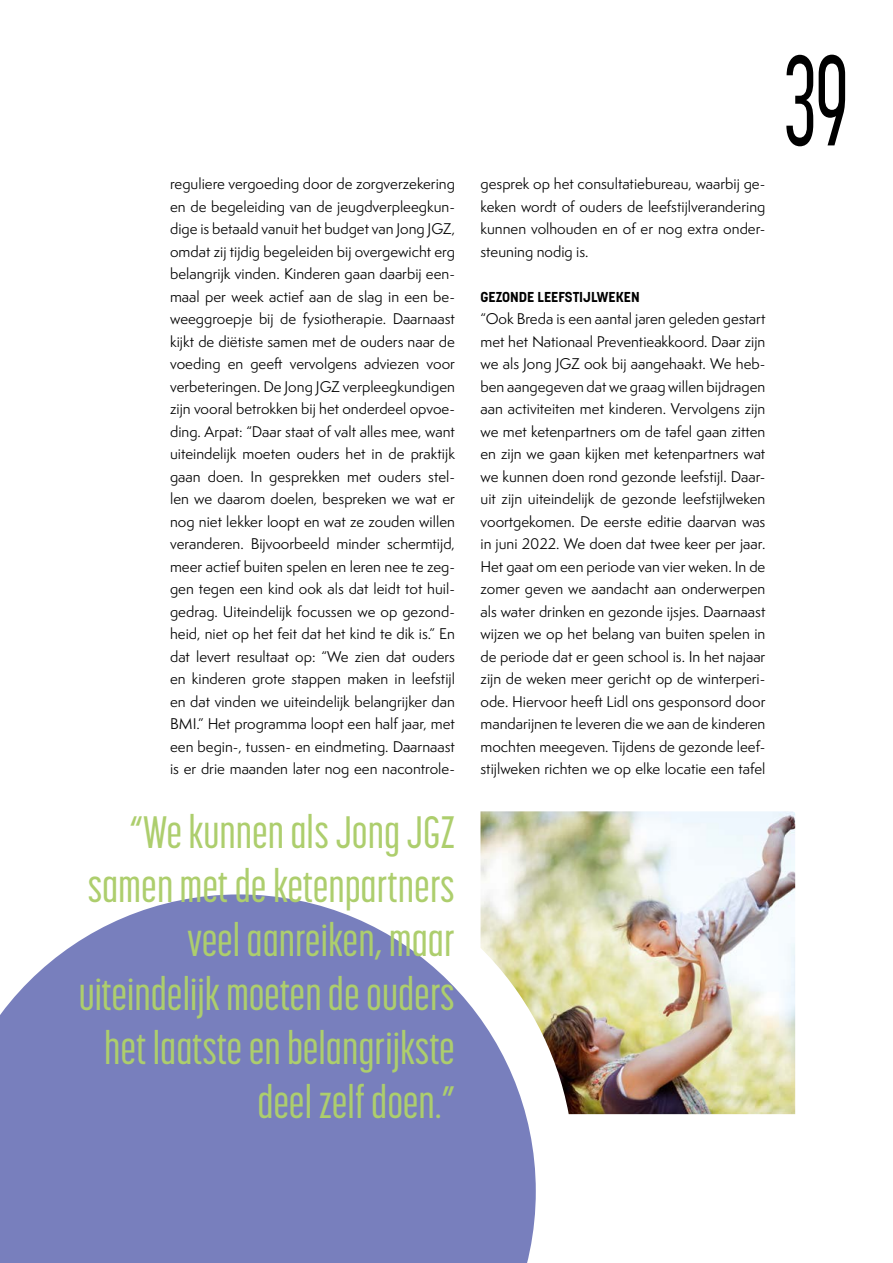
<style>
.page{position:relative;width:893px;height:1263px;background:#fff}
.page>*{position:absolute;margin:0;border:0;box-sizing:border-box;transform-origin:0 0}
.t1{font:500 127.5px "Korolev Compressed";color:#000;scale:.7 1}
.t2{font:500 45px/54px "Korolev Compressed";color:#adce6d;text-align:right}
.t3{font:14.25px/22.5px "Semplicita Pro";color:#000;text-align:justify}
.t4{font:700 14.25px "Korolev";color:#000}
</style>
<div class="page">
<img style="left:480px;top:811px;width:315px;height:303px">
<svg style="left:0;top:894px;width:536px;height:369px;background:#8a90c4"></svg>
<p class="t3" style="left:170px;top:172px;width:286px">reguliere vergoeding door de zorgverzekering en de begeleiding van de jeugdverpleegkun&shy;dige is betaald vanuit het budget van Jong JGZ, omdat zij tijdig begeleiden bij overgewicht erg belangrijk vinden. Kinderen gaan daarbij een&shy;maal per week actief aan de slag in een be&shy;weeggroepje bij de fysiotherapie. Daarnaast kijkt de diëtiste samen met de ouders naar de voeding en geeft vervolgens adviezen voor verbeteringen. De Jong JGZ verpleegkundigen zijn vooral betrokken bij het onderdeel opvoe&shy;ding. Arpat: “Daar staat of valt alles mee, want uiteindelijk moeten ouders het in de praktijk gaan doen. In gesprekken met ouders stel&shy;len we daarom doelen, bespreken we wat er nog niet lekker loopt en wat ze zouden willen veranderen. Bijvoorbeeld minder schermtijd, meer actief buiten spelen en leren nee te zeg&shy;gen tegen een kind ook als dat leidt tot huil&shy;gedrag. Uiteindelijk focussen we op gezond&shy;heid, niet op het feit dat het kind te dik is.” En dat levert resultaat op: “We zien dat ouders en kinderen grote stappen maken in leefstijl en dat vinden we uiteindelijk belangrijker dan BMI.” Het programma loopt een half jaar, met een begin-, tussen- en eindmeting. Daarnaast is er drie maanden later nog een nacontrole-</p>
<p class="t3" style="left:480px;top:172px;width:286px">gesprek op het consultatiebureau, waarbij ge&shy;keken wordt of ouders de leefstijlverandering kunnen volhouden en of er nog extra onder&shy;steuning nodig is.</p>
<p class="t4" style="left:480px;top:287px;width:161px">GEZONDE LEEFSTIJLWEKEN</p>
<p class="t3" style="left:480px;top:307px;width:286px">“Ook Breda is een aantal jaren geleden gestart met het Nationaal Preventieakkoord. Daar zijn we als Jong JGZ ook bij aangehaakt. We heb&shy;ben aangegeven dat we graag willen bijdragen aan activiteiten met kinderen. Vervolgens zijn we met ketenpartners om de tafel gaan zitten en zijn we gaan kijken met ketenpartners wat we kunnen doen rond gezonde leefstijl. Daar&shy;uit zijn uiteindelijk de gezonde leefstijlweken voortgekomen. De eerste editie daarvan was in juni 2022. We doen dat twee keer per jaar.<br>Het gaat om een periode van vier weken. In de zomer geven we aandacht aan onderwerpen als water drinken en gezonde ijsjes. Daarnaast wijzen we op het belang van buiten spelen in de periode dat er geen school is. In het najaar zijn de weken meer gericht op de winterperi&shy;ode. Hiervoor heeft Lidl ons gesponsord door mandarijnen te leveren die we aan de kinderen mochten meegeven. Tijdens de gezonde leef&shy;stijlweken richten we op elke locatie een tafel</p>
<h2 class="t2" style="left:79px;top:805px;width:378px">“We kunnen als Jong JGZ samen met de ketenpartners veel aanreiken, maar uiteindelijk moeten de ouders het laatste en belangrijkste deel zelf doen.”</h2>
<h1 class="t1" style="left:784px;top:31px;width:94px">39</h1>
</div>
